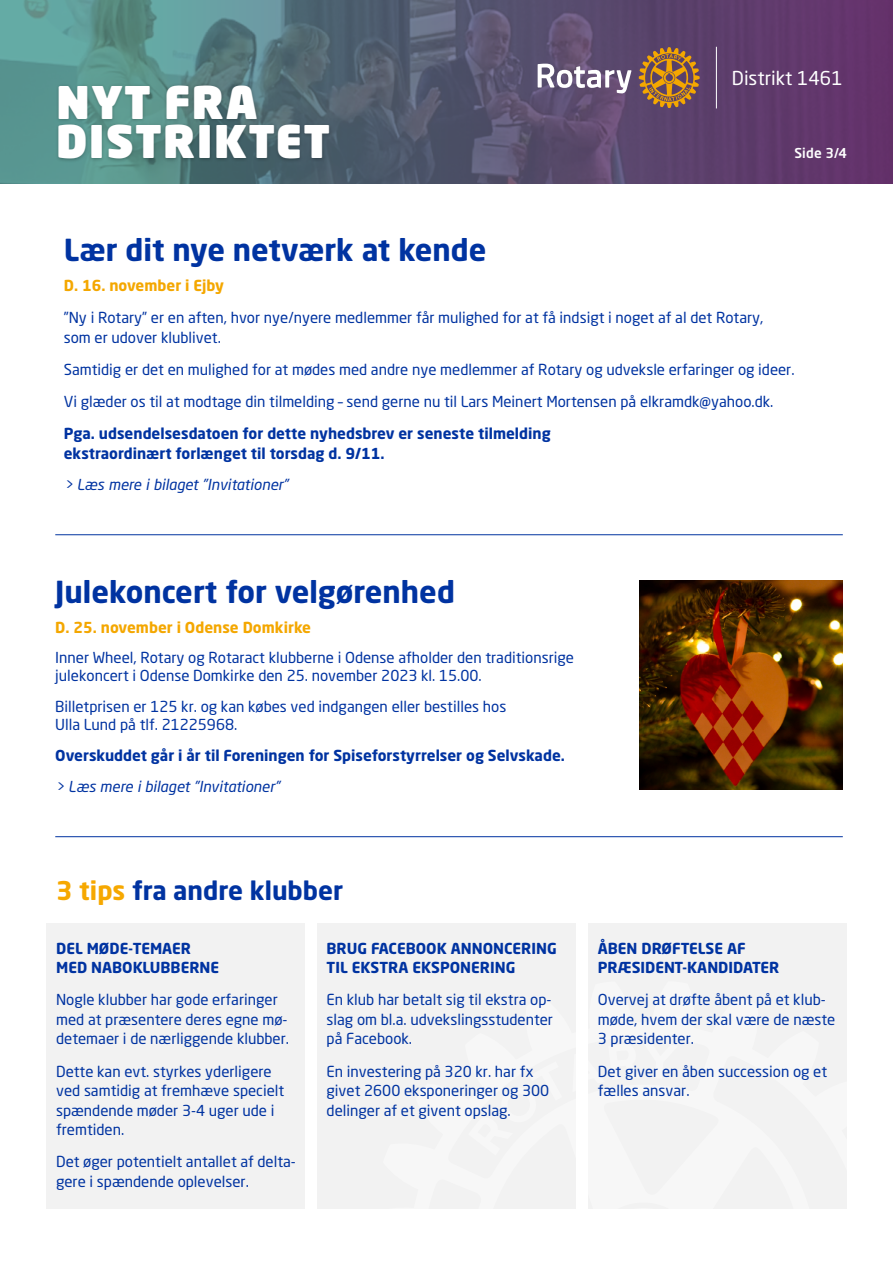
<style>
.page{position:relative;width:893px;height:1263px;background:#fff}
.page>*{position:absolute;margin:0;border:0;box-sizing:border-box;transform-origin:0 0}
.t1{font:44.4px/39.3px "Neo Sans Std Ultra";letter-spacing:.03em;color:#fff}
.t2{font:700 30px "Neo Sans Std";color:#0033a1}
.t3{font:700 25.5px "Neo Sans Std";color:#0033a1}
.t4{font:18.9px "Neo Sans Std";color:#fff}
.t5{font:15px/19.5px "Neo Sans Std";color:#0033a1}
.t6{font:700 15px/19.5px "Neo Sans Std";color:#0033a1}
.t7{font:italic 15px "Neo Sans Std";color:#0033a1}
.t8{font:700 15px "Neo Sans Std";color:#f4a700}
.t9{font:500 13.5px "Neo Sans Std";color:#fff}
.s1{color:#f6a800}
</style>
<div class="page">
<svg style="left:0;top:0;width:893px;height:184px;background:#5a5c76"></svg>
<svg style="left:538px;top:64px;width:93px;height:29px"></svg>
<svg style="left:639px;top:47px;width:61px;height:61px;background:#956940"></svg>
<hr style="left:716px;top:47px;width:1px;height:61px;background:#fff">
<div style="left:55px;top:82px;width:278px;height:81px;background:#000;opacity:.25"></div>
<hr style="left:55px;top:534px;width:788px;height:1px;background:#0033a0">
<hr style="left:55px;top:836px;width:788px;height:1px;background:#0033a0">
<div style="left:47px;top:923px;width:258px;height:286px;background:#f2f2f2"></div>
<div style="left:317px;top:923px;width:259px;height:286px;background:#f2f2f2"></div>
<div style="left:589px;top:923px;width:258px;height:286px;background:#f2f2f2"></div>
<img style="left:639px;top:580px;width:204px;height:209px">
<h1 class="t1" style="left:56px;top:81px;width:276px">NYT FRA<br>DISTRIKTET</h1>
<p class="t4" style="left:732px;top:66px;width:112px">Distrikt 1461</p>
<p class="t9" style="left:794px;top:145px;width:54px">Side 3/4</p>
<h2 class="t2" style="left:64px;top:231px;width:424px">Lær dit nye netværk at kende</h2>
<p class="t8" style="left:64px;top:276px;width:162px">D. 16. november i Ejby</p>
<p class="t5" style="left:64px;top:308px;width:701px">”Ny i Rotary” er en aften, hvor nye/nyere medlemmer får mulighed for at få indsigt i noget af al det Rotary, som er udover klublivet.</p>
<p class="t5" style="left:64px;top:353px;width:732px;line-height:32.2px">Samtidig er det en mulighed for at mødes med andre nye medlemmer af Rotary og udveksle erfaringer og ideer.<br>Vi glæder os til at modtage din tilmelding – send gerne nu til Lars Meinert Mortensen på elkramdk@yahoo.dk.</p>
<p class="t6" style="left:64px;top:424px;width:488px">Pga. udsendelsesdatoen for dette nyhedsbrev er seneste tilmelding ekstraordinært forlænget til torsdag d. 9/11.</p>
<p class="t7" style="left:64px;top:475px;width:226px">&gt; Læs mere i bilaget ”Invitationer”</p>
<h2 class="t2" style="left:55px;top:572px;width:401px">Julekoncert for velgørenhed</h2>
<p class="t8" style="left:55px;top:617px;width:257px">D. 25. november i Odense Domkirke</p>
<p class="t5" style="left:55px;top:649px;width:520px;line-height:18px">Inner Wheel, Rotary og Rotaract klubberne i Odense afholder den traditionsrige julekoncert i Odense Domkirke den 25. november 2023 kl. 15.00.</p>
<p class="t5" style="left:55px;top:697px;width:453px;line-height:18px">Billetprisen er 125 kr. og kan købes ved indgangen eller bestilles hos<br>Ulla Lund på tlf. 21225968.</p>
<p class="t6" style="left:55px;top:745px;width:511px">Overskuddet går i år til Foreningen for Spiseforstyrrelser og Selvskade.</p>
<p class="t7" style="left:55px;top:777px;width:226px">&gt; Læs mere i bilaget ”Invitationer”</p>
<h3 class="t3" style="left:56px;top:874px;width:289px"><span class="s1">3 tips</span> fra andre klubber</h3>
<p class="t6" style="left:56px;top:938px;width:165px">DEL MØDE-TEMAER<br>MED NABOKLUBBERNE</p>
<p class="t5" style="left:56px;top:990px;width:234px">Nogle klubber har gode erfaringer med at præsentere deres egne mø&shy;detemaer i de nærliggende klubber.</p>
<p class="t5" style="left:56px;top:1061px;width:230px">Dette kan evt. styrkes yderligere ved samtidig at fremhæve specielt spændende møder 3-4 uger ude i fremtiden.</p>
<p class="t5" style="left:56px;top:1152px;width:241px">Det øger potentielt antallet af delta&shy;gere i spændende oplevelser.</p>
<p class="t6" style="left:327px;top:938px;width:232px">BRUG FACEBOOK ANNONCERING<br>TIL EKSTRA EKSPONERING</p>
<p class="t5" style="left:327px;top:990px;width:228px;text-align:justify">En klub har betalt sig til ekstra op&shy;slag om bl.a. udvekslingsstudenter på Facebook.</p>
<p class="t5" style="left:327px;top:1061px;width:224px">En investering på 320 kr. har fx givet 2600 eksponeringer og 300 delinger af et givent opslag.</p>
<p class="t6" style="left:598px;top:938px;width:183px">ÅBEN DRØFTELSE AF<br>PRÆSIDENT-KANDIDATER</p>
<p class="t5" style="left:598px;top:990px;width:239px">Overvej at drøfte åbent på et klub&shy;møde, hvem der skal være de næste<br>3 præsidenter.</p>
<p class="t5" style="left:598px;top:1061px;width:231px">Det giver en åben succession og et fælles ansvar.</p>
</div>
